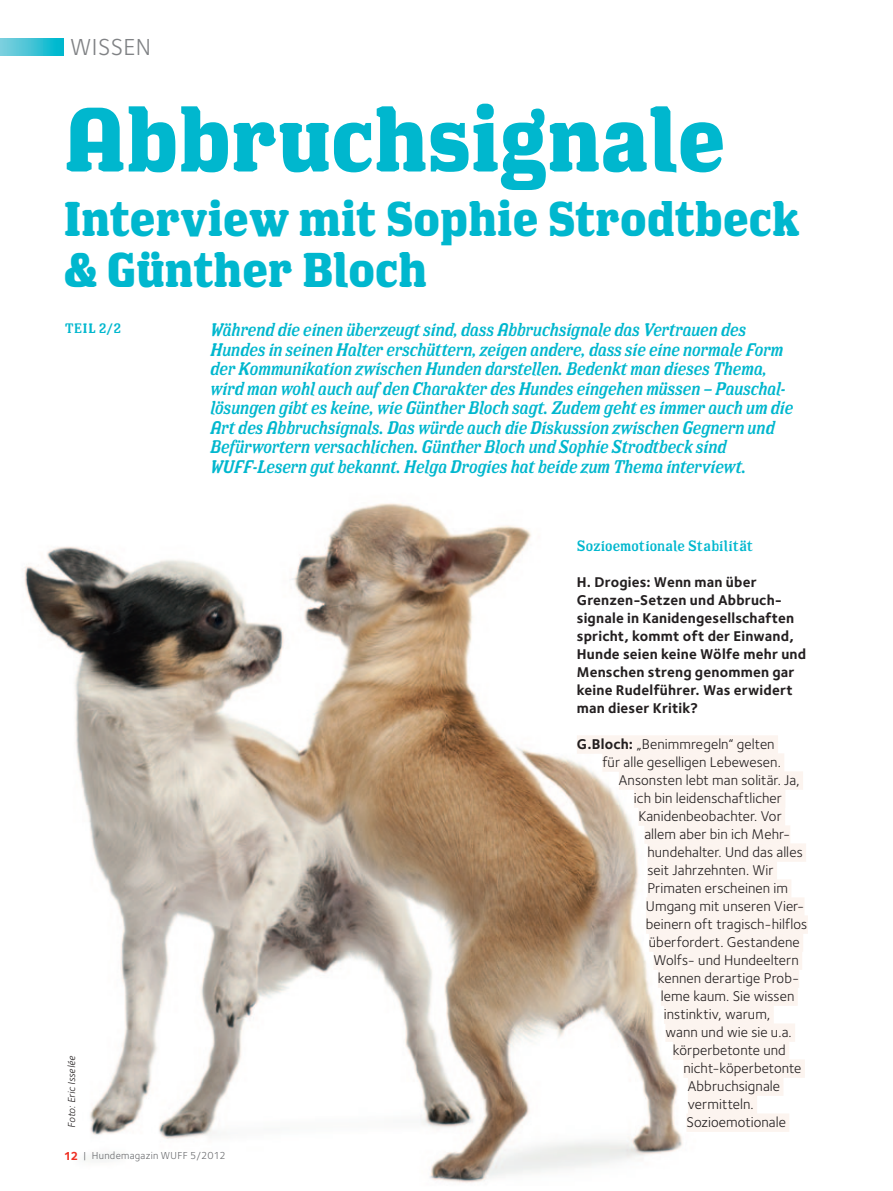
<style>
.page{position:relative;width:893px;height:1191px;background:#fff}
.page>*{position:absolute;margin:0;border:0;box-sizing:border-box;transform-origin:0 0}
.t1{font:700 89.4px "Los Feliz";color:#00b7ce;scale:.95 1}
.t2{font:700 48px/51.3px "Los Feliz";color:#00b7ce;scale:.95 1}
.t3{font:24px "Foundry Sterling";letter-spacing:.02em;color:#808285}
.t4{font:italic 18px/19.5px "Los Feliz";color:#00b7ce}
.t5{font:14.7px "Foundry Sterling";letter-spacing:.005em;color:#231f20}
.t6{font:700 14.7px/18px "Foundry Sterling";letter-spacing:.01em;color:#231f20}
.t7{font:14.7px "Los Feliz Roman";color:#00b7ce}
.t8{font:13.5px "Los Feliz Roman";color:#00b7ce}
.t9{font:10.5px "Foundry Sterling";letter-spacing:.025em;color:#6c6d70}
.t10{font:italic 10.5px "Foundry Sterling";color:#231f20}
.s1{font-weight:700;font-size:12px;color:#ee2e22}
.s2{font-weight:700}
</style>
<div class="page">
<img style="left:24px;top:503px;width:689px;height:680px">
<div style="left:577px;top:735px;width:201px;height:18px;background:#fcf4ef"></div>
<div style="left:602px;top:753px;width:182px;height:18px;background:#fcf4ef"></div>
<div style="left:619px;top:771px;width:184px;height:18px;background:#fcf4ef"></div>
<div style="left:634px;top:789px;width:151px;height:18px;background:#fcf4ef"></div>
<div style="left:638px;top:807px;width:147px;height:18px;background:#fcf4ef"></div>
<div style="left:644px;top:825px;width:146px;height:18px;background:#fcf4ef"></div>
<div style="left:647px;top:843px;width:159px;height:18px;background:#fcf4ef"></div>
<div style="left:647px;top:861px;width:130px;height:18px;background:#fcf4ef"></div>
<div style="left:647px;top:879px;width:144px;height:18px;background:#fcf4ef"></div>
<div style="left:646px;top:897px;width:158px;height:18px;background:#fcf4ef"></div>
<div style="left:646px;top:915px;width:162px;height:18px;background:#fcf4ef"></div>
<div style="left:649px;top:933px;width:154px;height:18px;background:#fcf4ef"></div>
<div style="left:653px;top:951px;width:149px;height:18px;background:#fcf4ef"></div>
<div style="left:658px;top:969px;width:141px;height:18px;background:#fcf4ef"></div>
<div style="left:661px;top:987px;width:137px;height:18px;background:#fcf4ef"></div>
<div style="left:664px;top:1005px;width:110px;height:18px;background:#fcf4ef"></div>
<div style="left:665px;top:1023px;width:130px;height:18px;background:#fcf4ef"></div>
<div style="left:673px;top:1041px;width:116px;height:18px;background:#fcf4ef"></div>
<div style="left:683px;top:1059px;width:122px;height:18px;background:#fcf4ef"></div>
<div style="left:688px;top:1077px;width:95px;height:18px;background:#fcf4ef"></div>
<div style="left:688px;top:1095px;width:69px;height:18px;background:#fcf4ef"></div>
<div style="left:686px;top:1113px;width:103px;height:18px;background:#fcf4ef"></div>
<div style="left:0;top:38px;width:64px;height:17px;background:linear-gradient(to right,#85d0de,#00b7ce)"></div>
<h3 class="t3" style="left:70px;top:33px;width:82px">WISSEN</h3>
<h1 class="t1" style="left:64px;top:83px;width:698px">Abbruchsignale</h1>
<h2 class="t2" style="left:64px;top:192px;width:776px">interview mit sophie strodtbeck &amp; günther bloch</h2>
<p class="t4" style="left:210px;top:319px;width:584px">Während die einen überzeugt sind, dass Abbruchsignale das Vertrauen des Hundes in seinen Halter erschüttern, zeigen andere, dass sie eine normale Form der Kommunikation zwischen Hunden darstellen. Bedenkt man dieses Thema, wird man wohl auch auf den Charakter des Hundes eingehen müssen – Pauschal&shy;lösungen gibt es keine, wie Günther Bloch sagt. Zudem geht es immer auch um die Art des Abbruchsignals. Das würde auch die Diskussion zwischen Gegnern und Befürwortern versachlichen. Günther Bloch und Sophie Strodtbeck sind WUFF-Lesern gut bekannt. Helga Drogies hat beide zum Thema interviewt.</p>
<p class="t8" style="left:65px;top:320px;width:57px">teil 2/2</p>
<p class="t10" style="left:65px;top:1128px;width:74px;rotate:-90deg">Foto: Eric Isselée</p>
<p class="t9" style="left:64px;top:1149px;width:163px"><span class="s1">12</span> | Hundemagazin WUFF 5/2012</p>
<p class="t7" style="left:577px;top:536px;width:178px">sozioemotionale stabilität</p>
<p class="t6" style="left:577px;top:573px;width:231px">H. Drogies: Wenn man über<br>Grenzen-Setzen und Abbruch&shy;signale in Kanidengesellschaften spricht, kommt oft der Einwand,<br>Hunde seien keine Wölfe mehr und<br>Menschen streng genommen gar keine Rudelführer. Was erwidert man dieser Kritik?</p>
<p class="t5" style="left:577px;top:735px;width:199px"><span class="s2">G.Bloch:</span> „Benimmregeln“ gelten</p>
<p class="t5" style="left:602px;top:753px;width:180px">für alle geselligen Lebewesen.</p>
<p class="t5" style="left:619px;top:771px;width:182px">Ansonsten lebt man solitär. Ja,</p>
<p class="t5" style="left:634px;top:789px;width:150px">ich bin leidenschaftlicher</p>
<p class="t5" style="left:638px;top:807px;width:145px">Kanidenbeobachter. Vor</p>
<p class="t5" style="left:644px;top:825px;width:147px">allem aber bin ich Mehr-</p>
<p class="t5" style="left:647px;top:843px;width:157px">hundehalter. Und das alles</p>
<p class="t5" style="left:647px;top:861px;width:128px">seit Jahrzehnten. Wir</p>
<p class="t5" style="left:647px;top:879px;width:142px">Primaten erscheinen im</p>
<p class="t5" style="left:646px;top:897px;width:160px">Umgang mit unseren Vier-</p>
<p class="t5" style="left:646px;top:915px;width:163px">beinern oft tragisch-hilflos</p>
<p class="t5" style="left:649px;top:933px;width:152px">überfordert. Gestandene</p>
<p class="t5" style="left:653px;top:951px;width:147px">Wolfs- und Hundeeltern</p>
<p class="t5" style="left:658px;top:969px;width:143px">kennen derartige Prob-</p>
<p class="t5" style="left:661px;top:987px;width:135px">leme kaum. Sie wissen</p>
<p class="t5" style="left:664px;top:1005px;width:108px">instinktiv, warum,</p>
<p class="t5" style="left:665px;top:1023px;width:128px">wann und wie sie u.a.</p>
<p class="t5" style="left:673px;top:1041px;width:114px">körper betonte und</p>
<p class="t5" style="left:683px;top:1059px;width:120px">nicht-köperbetonte</p>
<p class="t5" style="left:688px;top:1077px;width:94px">Abbruchsignale</p>
<p class="t5" style="left:688px;top:1095px;width:67px">vermitteln.</p>
<p class="t5" style="left:686px;top:1113px;width:101px">Sozio emotionale</p>
</div>
